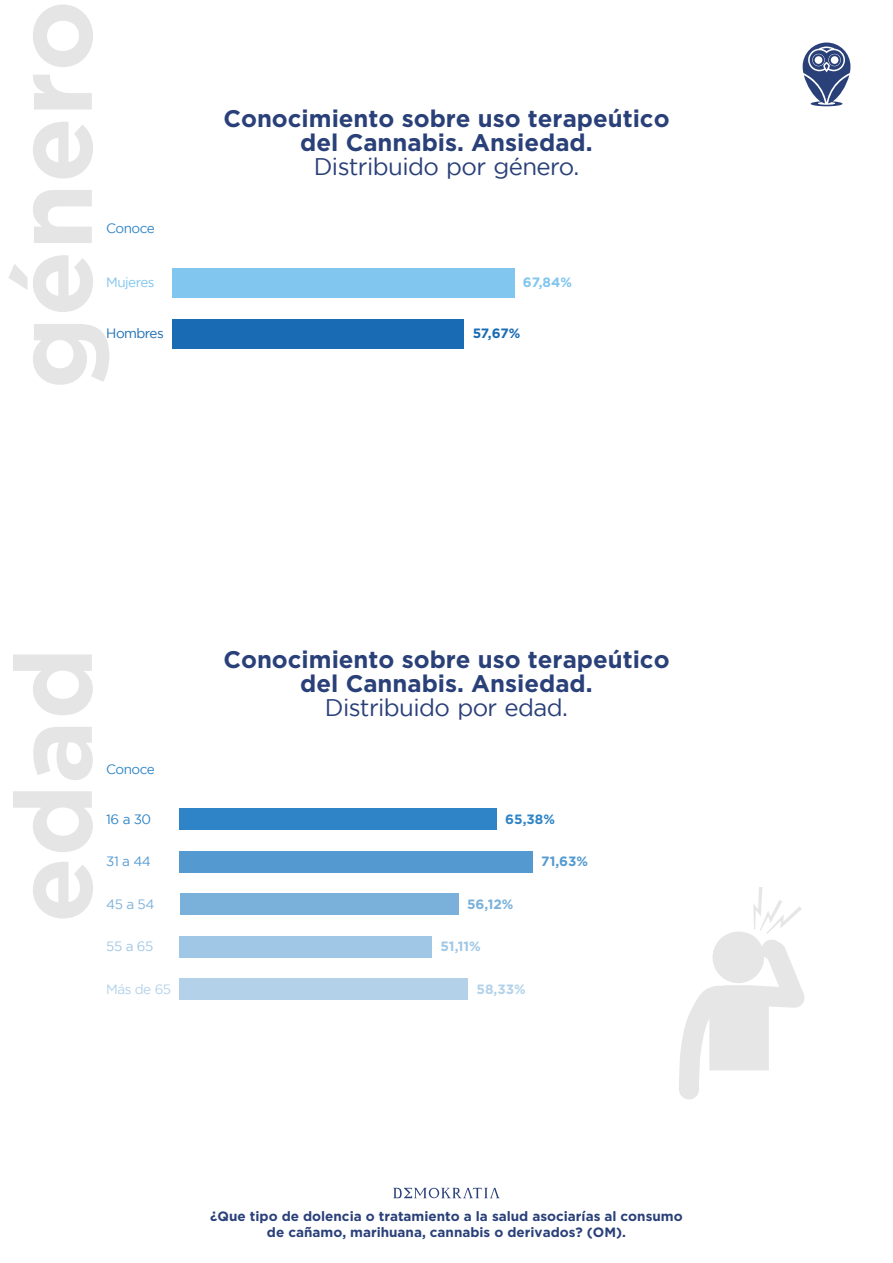
<style>
.page{position:relative;width:893px;height:1263px;background:#fff}
.page>*{position:absolute;margin:0;border:0;box-sizing:border-box;transform-origin:0 0}
.t1{font:700 108px "Gotham";color:#e6e5e5}
.t2{font:700 24px/24px "Gotham";color:#2a4079;text-align:center}
.t3{font:24px "Gotham";letter-spacing:-.025em;color:#2a4079}
.t4{font:700 13.5px/16.2px "Gotham";color:#2a4079;text-align:center}
.t5{font:13.5px "Gotham";letter-spacing:-.04em;color:#2e84c6}
.t6{font:13.5px "Gotham";letter-spacing:-.04em;color:#80c6ef}
.t7{font:13.5px "Gotham";letter-spacing:-.04em;color:#196cb4}
.t8{font:13.5px "Gotham";letter-spacing:-.04em;color:#b3d2ea}
.t9{font:700 13.5px "Gotham";color:#80c6ef}
.t10{font:700 13.5px "Gotham";color:#196cb4}
.t11{font:700 13.5px "Gotham";color:#2e84c6}
.t12{font:700 13.5px "Gotham";color:#549ad0}
.t13{font:700 13.5px "Gotham";color:#a0c7e5}
.t14{font:700 13.5px "Gotham";color:#7ab1db}
.t15{font:700 13.5px "Gotham";color:#b3d2ea}
.t16{font:13.5px "Gotham";color:#549ad0}
.t17{font:13.5px "Gotham";color:#a0c7e5}
.t18{font:13.5px "Gotham";color:#7ab1db}
</style>
<div class="page">
<svg style="left:803px;top:43px;width:47px;height:63px"></svg>
<svg style="left:393px;top:1188px;width:107px;height:10px"></svg>
<svg style="left:679px;top:887px;width:126px;height:212px"></svg>
<div style="left:172px;top:268px;width:342px;height:30px;background:#80c6ef"></div>
<div style="left:172px;top:319px;width:292px;height:30px;background:#196cb4"></div>
<div style="left:180px;top:809px;width:317px;height:21px;background:#2e84c6"></div>
<div style="left:180px;top:851px;width:353px;height:21px;background:#549ad0"></div>
<div style="left:180px;top:936px;width:252px;height:21px;background:#a0c7e5"></div>
<div style="left:180px;top:894px;width:278px;height:21px;background:#7ab1db"></div>
<div style="left:180px;top:979px;width:288px;height:21px;background:#b3d2ea"></div>
<h1 class="t1" style="left:-9px;top:389px;width:391px;rotate:-90deg">género</h1>
<p class="t5" style="left:106px;top:221px;width:50px">Conoce</p>
<p class="t6" style="left:106px;top:275px;width:50px">Mujeres</p>
<p class="t7" style="left:106px;top:326px;width:59px">Hombres</p>
<p class="t2" style="left:223px;top:106px;width:448px">Conocimiento sobre uso terapeútico del Cannabis. Ansiedad.</p>
<p class="t3" style="left:314px;top:153px;width:267px">Distribuido por género.</p>
<p class="t9" style="left:523px;top:275px;width:51px">67,84%</p>
<p class="t10" style="left:473px;top:326px;width:49px">57,67%</p>
<h1 class="t1" style="left:-9px;top:923px;width:277px;rotate:-90deg">edad</h1>
<p class="t5" style="left:106px;top:762px;width:50px">Conoce</p>
<p class="t5" style="left:106px;top:812px;width:47px">16 a 30</p>
<p class="t16" style="left:106px;top:854px;width:46px">31 a 44</p>
<p class="t18" style="left:106px;top:897px;width:50px">45 a 54</p>
<p class="t17" style="left:106px;top:939px;width:49px">55 a 65</p>
<p class="t8" style="left:106px;top:982px;width:66px">Más de 65</p>
<p class="t2" style="left:223px;top:646px;width:448px">Conocimiento sobre uso terapeútico del Cannabis. Ansiedad.</p>
<p class="t3" style="left:325px;top:694px;width:245px">Distribuido por edad.</p>
<p class="t11" style="left:505px;top:811px;width:51px">65,38%</p>
<p class="t12" style="left:541px;top:854px;width:48px">71,63%</p>
<p class="t14" style="left:467px;top:896px;width:48px">56,12%</p>
<p class="t13" style="left:440px;top:939px;width:42px">51,11%</p>
<p class="t15" style="left:477px;top:981px;width:51px">58,33%</p>
<p class="t4" style="left:210px;top:1207px;width:474px">¿Que tipo de dolencia o tratamiento a la salud asociarías al consumo de cañamo, marihuana, cannabis o derivados? (OM).</p>
</div>
